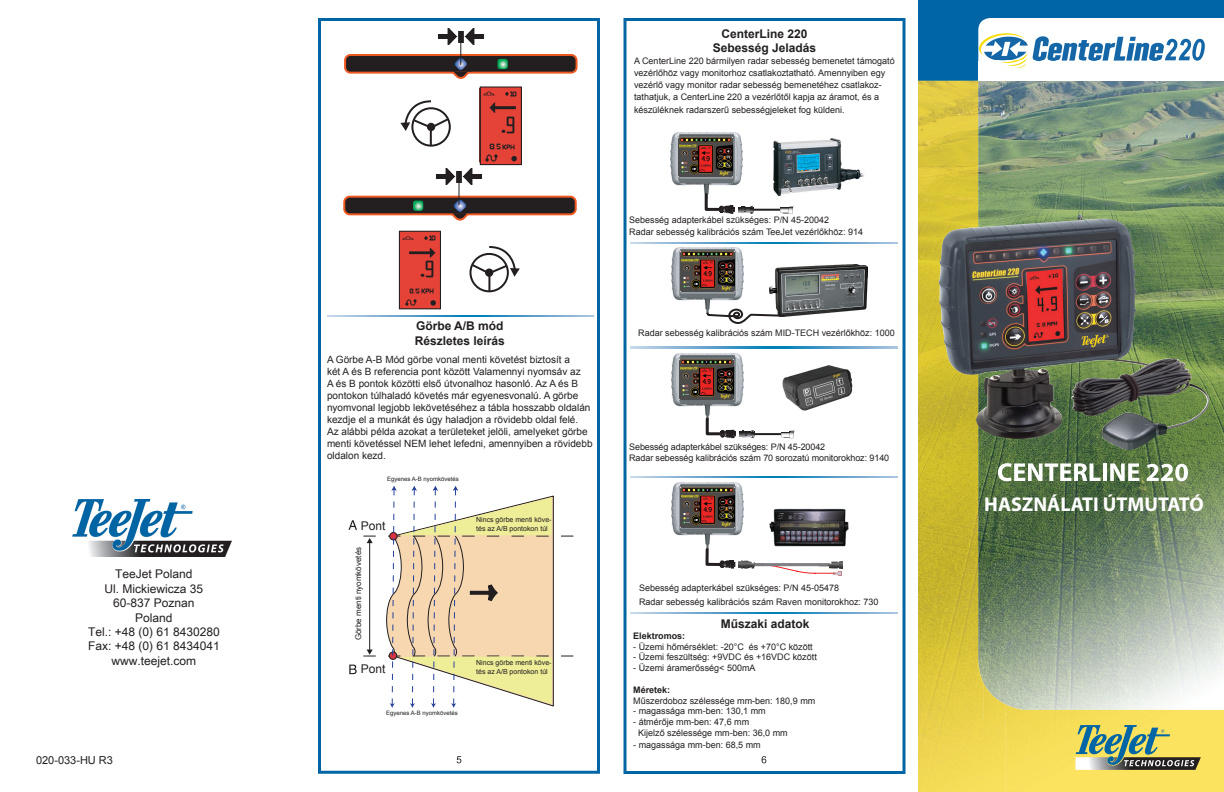
<style>
.page{position:relative;width:1224px;height:792px;background:#fff}
.page>*{position:absolute;margin:0;border:0;box-sizing:border-box;transform-origin:0 0}
.t1{font:700 20px "Myriad Pro";color:#fff}
.t2{font:12px/14.4px "Arial Unicode MS";color:#231f20;text-align:center}
.t3{font:700 12px/14.4px "Arial";color:#231f20}
.t4{font:12px "Arial";color:#231f20}
.t5{font:11px "Arial";color:#231f20}
.t6{font:10px/12px "Arial";color:#231f20}
.t7{font:9px/12.1px "Arial";color:#231f20}
.t8{font:700 9px "Arial";color:#231f20}
.t9{font:8px "Arial";color:#231f20}
.t10{font:7px/8.4px "Arial";color:#231f20}
.t11{font:6px "Arial";color:#231f20}
</style>
<div class="page">
<img style="left:984px;top:81px;width:240px;height:623px">
<img style="left:918px;top:81px;width:66px;height:711px">
<img style="left:983px;top:682px;width:23px;height:110px">
<img style="left:1005px;top:704px;width:219px;height:88px">
<svg style="left:1076px;top:725px;width:125px;height:45px;background:#9fa974"></svg>
<svg style="left:998px;top:463px;width:102px;height:18px"></svg>
<hr style="left:1103px;top:463px;width:4px;height:18px;background:#fff">
<svg style="left:1110px;top:463px;width:29px;height:18px"></svg>
<svg style="left:1147px;top:464px;width:41px;height:17px"></svg>
<img style="left:73px;top:500px;width:159px;height:57px">
<div style="left:318px;top:18px;width:282px;height:756px;border:3px solid #0065a4"></div>
<div style="left:345px;top:55px;width:232px;height:18px;background:#231f20;border-radius:5px"></div>
<div style="left:344px;top:54px;width:234px;height:20px;border:2px solid #ef5a22;border-radius:5px"></div>
<svg style="left:498px;top:59px;width:10px;height:10px"></svg>
<svg style="left:449px;top:46px;width:23px;height:33px"></svg>
<img style="left:438px;top:28px;width:46px;height:18px">
<svg style="left:400px;top:100px;width:51px;height:47px"></svg>
<div style="left:344px;top:197px;width:232px;height:17px;background:#231f20;border-radius:5px"></div>
<div style="left:343px;top:196px;width:234px;height:19px;border:2px solid #ef5a22;border-radius:5px"></div>
<svg style="left:413px;top:201px;width:10px;height:10px"></svg>
<div style="left:469px;top:253px;width:40px;height:39px;border:2px solid #231f20;border-radius:50%"></div>
<svg style="left:470px;top:246px;width:50px;height:47px"></svg>
<svg style="left:448px;top:186px;width:23px;height:35px"></svg>
<img style="left:436px;top:168px;width:46px;height:18px">
<svg style="left:327px;top:315px;width:267px;height:1px"></svg>
<svg style="left:349px;top:520px;width:8px;height:10px"></svg>
<svg style="left:349px;top:665px;width:8px;height:9px"></svg>
<svg style="left:363px;top:486px;width:210px;height:222px"></svg>
<svg style="left:457px;top:756px;width:4px;height:7px"></svg>
<img style="left:770px;top:264px;width:98px;height:52px">
<div style="left:624px;top:18px;width:282px;height:756px;border:3px solid #0065a4"></div>
<svg style="left:631px;top:242px;width:266px;height:2px"></svg>
<img style="left:670px;top:133px;width:72px;height:59px">
<img style="left:773px;top:138px;width:91px;height:58px">
<img style="left:679px;top:137px;width:54px;height:40px">
<svg style="left:704px;top:192px;width:50px;height:22px"></svg>
<hr style="left:753px;top:209px;width:34px;height:2px;background:#231f20">
<svg style="left:781px;top:206px;width:13px;height:8px"></svg>
<img style="left:672px;top:248px;width:72px;height:62px">
<img style="left:680px;top:252px;width:54px;height:39px">
<svg style="left:706px;top:308px;width:81px;height:16px"></svg>
<svg style="left:630px;top:347px;width:267px;height:1px"></svg>
<img style="left:782px;top:365px;width:71px;height:45px">
<img style="left:671px;top:353px;width:72px;height:63px">
<img style="left:680px;top:359px;width:53px;height:40px">
<svg style="left:705px;top:416px;width:50px;height:22px"></svg>
<hr style="left:754px;top:433px;width:34px;height:2px;background:#231f20">
<svg style="left:782px;top:431px;width:13px;height:7px"></svg>
<svg style="left:631px;top:476px;width:266px;height:2px"></svg>
<img style="left:672px;top:482px;width:72px;height:64px">
<img style="left:680px;top:488px;width:54px;height:39px">
<img style="left:769px;top:508px;width:80px;height:39px">
<svg style="left:705px;top:546px;width:30px;height:23px"></svg>
<img style="left:819px;top:561px;width:24px;height:7px">
<img style="left:738px;top:561px;width:26px;height:7px">
<svg style="left:754px;top:564px;width:87px;height:11px"></svg>
<svg style="left:631px;top:613px;width:266px;height:1px"></svg>
<svg style="left:762px;top:756px;width:4px;height:7px"></svg>
<svg style="left:918px;top:0;width:306px;height:81px"></svg>
<img style="left:939px;top:219px;width:269px;height:220px">
<div style="left:480px;top:87px;width:41px;height:78px;background:#e54238"></div>
<div style="left:480px;top:86px;width:42px;height:79px;border:1px solid #231f20"></div>
<img style="left:489px;top:103px;width:27px;height:10px">
<svg style="left:483px;top:91px;width:12px;height:5px"></svg>
<svg style="left:505px;top:91px;width:12px;height:6px"></svg>
<img style="left:501px;top:129px;width:4px;height:4px">
<img style="left:507px;top:116px;width:8px;height:17px">
<svg style="left:485px;top:143px;width:32px;height:19px"></svg>
<div style="left:399px;top:231px;width:41px;height:78px;background:#e54238"></div>
<div style="left:399px;top:231px;width:42px;height:78px;border:1px solid #231f20"></div>
<img style="left:409px;top:248px;width:26px;height:10px">
<svg style="left:402px;top:236px;width:12px;height:4px"></svg>
<svg style="left:424px;top:235px;width:12px;height:6px"></svg>
<img style="left:420px;top:273px;width:4px;height:4px">
<img style="left:426px;top:261px;width:8px;height:17px">
<svg style="left:405px;top:288px;width:31px;height:18px"></svg>
<h2 class="t2" style="left:88px;top:567px;width:133px">TeeJet Poland<br>Ul. Mickiewicza 35<br>60-837 Poznan<br>Poland<br>Tel.: +48 (0) 61 8430280<br>Fax: +48 (0) 61 8434041 www.teejet.com</h2>
<p class="t5" style="left:36px;top:753px;width:79px">020-033-HU R3</p>
<h2 class="t3" style="left:713px;top:27px;width:105px;text-align:center">CenterLine 220<br>Sebesség Jeladás</h2>
<p class="t7" style="left:634px;top:55px;width:262px">A CenterLine 220 bármilyen radar sebesség bemenetet támogató vezérlőhöz vagy monitorhoz csatlakoztatható. Amennyiben egy vezérlő vagy monitor radar sebesség bemenetéhez csatlakoz&shy;tathatjuk, a CenterLine 220 a vezérlőtől kapja az áramot, és a készüléknek radarszerű sebességjeleket fog küldeni.</p>
<h2 class="t3" style="left:415px;top:319px;width:92px">Görbe A/B mód<br>Részletes leírás</h2>
<p class="t6" style="left:327px;top:354px;width:267px">A Görbe A-B Mód görbe vonal menti követést biztosít a<br>két A és B referencia pont között Valamennyi nyomsáv az<br>A és B pontok közötti első útvonalhoz hasonló. Az A és B pontokon túlhaladó követés már egyenesvonalú. A görbe nyomvonal legjobb lekövetéséhez a tábla hosszabb oldalán kezdje el a munkát és úgy haladjon a rövidebb oldal felé.<br>Az alábbi példa azokat a területeket jelöli, amelyeket görbe menti követéssel NEM lehet lefedni, amennyiben a rövidebb oldalon kezd.</p>
<p class="t11" style="left:387px;top:475px;width:73px">Egyenes A-B nyomkövetés</p>
<h2 class="t4" style="left:361px;top:518px;width:26px">Pont</h2>
<p class="t9" style="left:353px;top:640px;width:95px;rotate:-90deg">Görbe menti nyomkövetés</p>
<h2 class="t4" style="left:361px;top:661px;width:26px">Pont</h2>
<p class="t11" style="left:386px;top:709px;width:73px">Egyenes A-B nyomkövetés</p>
<p class="t10" style="left:476px;top:516px;width:77px">Nincs görbe menti köve&shy;tés az A/B pontokon túl</p>
<p class="t10" style="left:476px;top:659px;width:77px">Nincs görbe menti köve&shy;tés az A/B pontokon túl</p>
<p class="t7" style="left:629px;top:214px;width:235px">Sebesség adapterkábel szükséges: P/N 45-20042<br>Radar sebesség kalibrációs szám TeeJet vezérlőkhöz: 914</p>
<p class="t7" style="left:638px;top:327px;width:258px">Radar sebesség kalibrációs szám MID-TECH vezérlőkhöz: 1000</p>
<p class="t7" style="left:629px;top:442px;width:262px;line-height:11px">Sebesség adapterkábel szükséges: P/N 45-20042<br>Radar sebesség kalibrációs szám 70 sorozatú monitorokhoz: 9140</p>
<p class="t7" style="left:639px;top:581px;width:241px;line-height:14.4px">Sebesség adapterkábel szükséges: P/N 45-05478<br>Radar sebesség kalibrációs szám Raven monitorokhoz: 730</p>
<h2 class="t3" style="left:721px;top:617px;width:90px">Műszaki adatok</h2>
<p class="t8" style="left:633px;top:630px;width:54px">Elektromos:</p>
<p class="t7" style="left:633px;top:640px;width:181px">- Üzemi hőmérséklet: -20°C és +70°C között</p>
<p class="t7" style="left:633px;top:651px;width:185px">- Üzemi feszültség: +9VDC és +16VDC között</p>
<p class="t7" style="left:633px;top:662px;width:124px">- Üzemi áramerősség&lt; 500mA</p>
<p class="t8" style="left:633px;top:684px;width:39px">Méretek:</p>
<p class="t7" style="left:633px;top:694px;width:184px">Műszerdoboz szélessége mm-ben: 180,9 mm</p>
<p class="t7" style="left:633px;top:705px;width:134px">- magassága mm-ben: 130,1 mm</p>
<p class="t7" style="left:638px;top:717px;width:151px;line-height:10.8px;text-indent:-5px">- átmérője mm-ben: 47,6 mm<br>Kijelző szélessége mm-ben: 36,0 mm</p>
<p class="t7" style="left:633px;top:739px;width:129px">- magassága mm-ben: 68,5 mm</p>
<h1 class="t1" style="left:984px;top:491px;width:221px">HASZNÁLATI ÚTMUTATÓ</h1>
</div>
